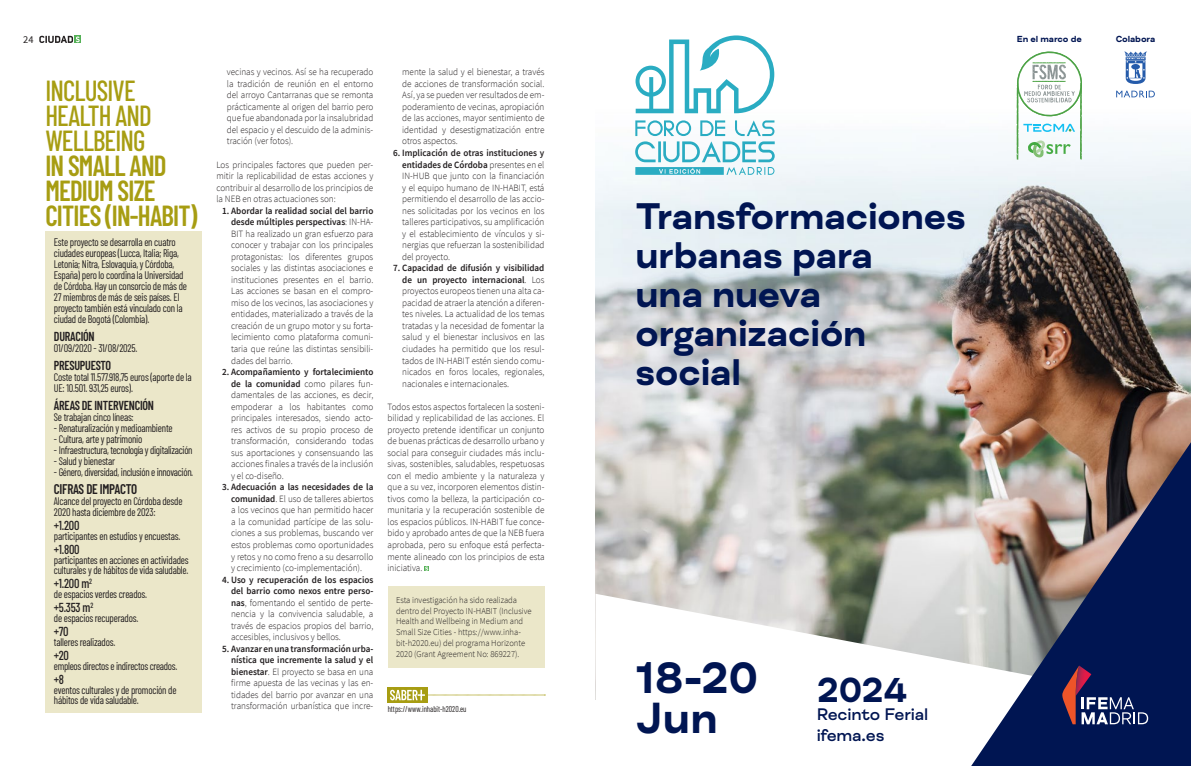
<style>
.page{position:relative;width:1191px;height:766px;background:#fff}
.page>*{position:absolute;margin:0;border:0;box-sizing:border-box;transform-origin:0 0}
.t1{font:700 44.7px "FS Meridian";letter-spacing:-.015em;color:#001552}
.t2{font:700 38px "FS Meridian";letter-spacing:-.02em;color:#001552}
.t3{font:700 35.4px "FS Meridian";color:#001552}
.t4{font:600 29px "Barlow Condensed";letter-spacing:-.03em;color:#a79d12;scale:.93 1}
.t5{font:500 29px "Barlow Condensed";letter-spacing:-.03em;color:#a79d12;scale:.93 1}
.t6{font:500 17.2px "FS Meridian";letter-spacing:-.01em;color:#001552}
.t7{font:600 14px "Barlow Condensed";letter-spacing:-.02em;color:#231f20;scale:.93 1}
.t8{font:600 13px "Barlow Condensed";letter-spacing:-.02em;color:#231f20;scale:.93 1}
.t9{font:500 13px "Barlow Condensed";letter-spacing:-.02em;color:#231f20;scale:.93 1}
.t10{font:11px/11px "Barlow Condensed";letter-spacing:-.02em;color:#231f20;scale:.93 1}
.t11{font:10.4px "Source Sans Pro";color:#231f20}
.t12{font:300 9.6px/11.5px "Source Sans Pro";color:#231f20;text-align:justify;scale:.95 1}
.t13{font:300 9px/10.8px "Source Sans Pro";color:#231f20;scale:.95 1}
.t14{font:700 9px "FS Meridian";letter-spacing:-.01em;color:#001552}
.t15{font:8.5px "Barlow Condensed";color:#231f20;scale:.9 1}
.s1{font-weight:600}
</style>
<div class="page">
<div style="left:74px;top:36px;width:7px;height:7px;background:#55b157"></div>
<svg style="left:39px;top:36px;width:41px;height:7px"></svg>
<svg style="left:424px;top:566px;width:5px;height:5px"></svg>
<div style="left:387px;top:586px;width:157px;height:81px;background:#ebe7c9"></div>
<svg style="left:387px;top:687px;width:40px;height:15px"></svg>
<svg style="left:390px;top:689px;width:155px;height:11px"></svg>
<div style="left:45px;top:231px;width:157px;height:480px;background:#ebe7c9"></div>
<img style="left:595px;top:51px;width:596px;height:542px">
<svg style="left:635px;top:35px;width:139px;height:140px"></svg>
<svg style="left:595px;top:593px;width:376px;height:107px"></svg>
<img style="left:971px;top:442px;width:220px;height:323px">
<svg style="left:1062px;top:665px;width:86px;height:59px;background:#3b3762"></svg>
<svg style="left:1012px;top:51px;width:74px;height:109px"></svg>
<svg style="left:1116px;top:91px;width:38px;height:6px"></svg>
<svg style="left:1124px;top:52px;width:23px;height:32px"></svg>
<p class="t11" style="left:23px;top:33px;width:12px">24</p>
<p class="t5" style="left:45px;top:70px;width:99px">INCLUSIVE</p>
<p class="t5" style="left:45px;top:95px;width:116px">HEALTH AND</p>
<p class="t5" style="left:45px;top:120px;width:109px">WELLBEING</p>
<p class="t4" style="left:45px;top:145px;width:132px">IN SMALL AND</p>
<p class="t4" style="left:45px;top:170px;width:120px">MEDIUM SIZE</p>
<p class="t4" style="left:45px;top:195px;width:165px">CITIES (IN-HABIT)</p>
<p class="t10" style="left:54px;top:235px;width:145px">Este proyecto se desarrolla en cuatro ciudades europeas (Lucca, Italia; Riga, Letonia; Nitra, Eslovaquia, y Córdoba, España) pero lo coordina la Universidad de Córdoba. Hay un consorcio de más de 27 miembros de más de seis países. El proyecto también está vinculado con la ciudad de Bogotá (Colombia).</p>
<p class="t8" style="left:54px;top:326px;width:45px">DURACIÓN</p>
<p class="t10" style="left:54px;top:341px;width:91px">01/09/2020 - 31/08/2025.</p>
<p class="t8" style="left:54px;top:355px;width:63px">PRESUPUESTO</p>
<p class="t10" style="left:54px;top:370px;width:150px">Coste total 11.577.918,75 euros (aporte de la<br>UE: 10.501. 931,25 euros).</p>
<p class="t8" style="left:54px;top:395px;width:109px">ÁREAS DE INTERVENCIÓN</p>
<p class="t10" style="left:54px;top:410px;width:87px">Se trabajan cinco líneas:</p>
<p class="t10" style="left:54px;top:421px;width:129px">- Renaturalización y medioambiente</p>
<p class="t10" style="left:54px;top:432px;width:97px">- Cultura, arte y patrimonio</p>
<p class="t10" style="left:54px;top:443px;width:151px">- Infraestructura, tecnología y digitalización</p>
<p class="t10" style="left:54px;top:454px;width:67px">- Salud y bienestar</p>
<p class="t10" style="left:54px;top:465px;width:151px">- Género, diversidad, inclusión e innovación.</p>
<p class="t7" style="left:54px;top:478px;width:91px">CIFRAS DE IMPACTO</p>
<p class="t10" style="left:54px;top:494px;width:140px">Alcance del proyecto en Córdoba desde<br>2020 hasta diciembre de 2023:</p>
<p class="t9" style="left:54px;top:515px;width:29px">+1.200</p>
<p class="t10" style="left:54px;top:529px;width:137px">participantes en estudios y encuestas.</p>
<p class="t9" style="left:54px;top:539px;width:29px">+1.800</p>
<p class="t10" style="left:54px;top:554px;width:146px;line-height:10px">participantes en acciones en actividades culturales y de hábitos de vida saludable.</p>
<p class="t9" style="left:54px;top:573px;width:43px">+1.200 m<sup>2</sup></p>
<p class="t10" style="left:54px;top:587px;width:102px">de espacios verdes creados.</p>
<p class="t9" style="left:54px;top:597px;width:44px">+5.353 m<sup>2</sup></p>
<p class="t10" style="left:54px;top:611px;width:92px">de espacios recuperados.</p>
<p class="t9" style="left:54px;top:621px;width:17px">+70</p>
<p class="t10" style="left:54px;top:635px;width:68px">talleres realizados.</p>
<p class="t9" style="left:54px;top:645px;width:18px">+20</p>
<p class="t10" style="left:54px;top:659px;width:134px">empleos directos e indirectos creados.</p>
<p class="t9" style="left:54px;top:669px;width:13px">+8</p>
<p class="t10" style="left:54px;top:684px;width:133px;line-height:10px">eventos culturales y de promoción de hábitos de vida saludable.</p>
<p class="t12" style="left:227px;top:66px;width:156px">vecinas y vecinos. Así se ha recuperado la tradición de reunión en el entorno del arroyo Cantarranas que se remonta prácticamente al origen del barrio pero que fue abandonada por la insalubridad del espacio y el descuido de la adminis&shy;tración (ver fotos).</p>
<p class="t12" style="left:216px;top:158px;width:167px">Los principales factores que pueden per&shy;mitir la replicabilidad de estas acciones y contribuir al desarrollo de los principios de la NEB en otras actuaciones son:</p>
<p class="t12" style="left:231px;top:205px;width:151px;text-indent:-9px"><span class="s1">1. Abordar la realidad social del barrio desde múltiples perspectivas</span>: IN-HA-BIT ha realizado un gran esfuerzo para conocer y trabajar con los principales protagonistas: los diferentes grupos sociales y las distintas asociaciones e instituciones presentes en el barrio.<br>Las acciones se basan en el compro&shy;miso de los vecinos, las asociaciones y entidades, materializado a través de la creación de un grupo motor y su forta&shy;lecimiento como plataforma comuni&shy;taria que reúne las distintas sensibili&shy;dades del barrio.</p>
<p class="t12" style="left:231px;top:366px;width:151px;text-indent:-9px"><span class="s1">2. Acompañamiento y fortalecimiento de la comunidad</span> como pilares fun&shy;damentales de las acciones, es decir, empoderar a los habitantes como principales interesados, siendo acto&shy;res activos de su propio proceso de transformación, considerando todas sus aportaciones y consensuando las acciones finales a través de la inclusión y el co-diseño.</p>
<p class="t12" style="left:231px;top:481px;width:151px;text-indent:-9px"><span class="s1">3. Adecuación a las necesidades de la comunidad</span>. El uso de talleres abiertos a los vecinos que han permitido hacer a la comunidad partícipe de las solu&shy;ciones a sus problemas, buscando ver estos problemas como oportunidades y retos y no como freno a su desarrollo y crecimiento (co-implementación).</p>
<p class="t12" style="left:231px;top:573px;width:151px;text-indent:-9px"><span class="s1">4. Uso y recuperación de los espacios del barrio como nexos entre perso&shy;nas</span>, fomentando el sentido de perte&shy;nencia y la convivencia saludable, a través de espacios propios del barrio, accesibles, inclusivos y bellos.</p>
<p class="t12" style="left:231px;top:642px;width:151px;text-indent:-9px"><span class="s1">5. Avanzar en una transformación urba&shy;nística que incremente la salud y el bienestar</span>. El proyecto se basa en una firme apuesta de las vecinas y las en&shy;tidades del barrio por avanzar en una transformación urbanística que incre-</p>
<p class="t12" style="left:402px;top:66px;width:151px">mente la salud y el bienestar, a través de acciones de transformación social.<br>Así, ya se pueden ver resultados de em&shy;poderamiento de vecinas, apropiación de las acciones, mayor sentimiento de identidad y desestigmatización entre otros aspectos.</p>
<p class="t12" style="left:402px;top:147px;width:151px;text-indent:-9px"><span class="s1">6. Implicación de otras instituciones y entidades de Córdoba</span> presentes en el IN-HUB que junto con la financiación y el equipo humano de IN-HABIT, está permitiendo el desarrollo de las accio&shy;nes solicitadas por los vecinos en los talleres participativos, su amplificación y el establecimiento de vínculos y si&shy;nergias que refuerzan la sostenibilidad del proyecto.</p>
<p class="t12" style="left:402px;top:262px;width:151px;text-indent:-9px"><span class="s1">7. Capacidad de difusión y visibilidad de un proyecto internacional</span>. Los proyectos europeos tienen una alta ca&shy;pacidad de atraer la atención a diferen&shy;tes niveles. La actualidad de los temas tratadas y la necesidad de fomentar la salud y el bienestar inclusivos en las ciudades ha permitido que los resul&shy;tados de IN-HABIT estén siendo comu&shy;nicados en foros locales, regionales, nacionales e internacionales.</p>
<p class="t12" style="left:387px;top:400px;width:167px">Todos estos aspectos fortalecen la sosteni&shy;bilidad y replicabilidad de las acciones. El proyecto pretende identificar un conjunto de buenas prácticas de desarrollo urbano y social para conseguir ciudades más inclu&shy;sivas, sostenibles, saludables, respetuosas con el medio ambiente y la naturaleza y que a su vez, incorporen elementos distin&shy;tivos como la belleza, la participación co&shy;munitaria y la recuperación sostenible de los espacios públicos. IN-HABIT fue conce&shy;bido y aprobado antes de que la NEB fuera aprobada, pero su enfoque está perfecta&shy;mente alineado con los principios de esta iniciativa.</p>
<p class="t13" style="left:396px;top:594px;width:144px">Esta investigación ha sido realizada dentro del Proyecto IN-HABIT (Inclusive Health and Wellbeing in Medium and Small Size Cities - https://www.inha&shy;bit-h2020.eu) del programa Horizonte 2020 (Grant Agreement No: 869227).</p>
<p class="t15" style="left:388px;top:702px;width:89px">https://www.inhabit-h2020.eu</p>
<p class="t14" style="left:1016px;top:33px;width:67px">En el marco de</p>
<p class="t14" style="left:1115px;top:33px;width:41px">Colabora</p>
<p class="t2" style="left:635px;top:194px;width:332px">Transformaciones</p>
<p class="t2" style="left:635px;top:232px;width:239px">urbanas para</p>
<p class="t2" style="left:635px;top:271px;width:188px">una nueva</p>
<p class="t2" style="left:635px;top:310px;width:233px">organización</p>
<p class="t2" style="left:635px;top:349px;width:108px">social</p>
<p class="t1" style="left:635px;top:651px;width:125px">18-20</p>
<p class="t1" style="left:635px;top:690px;width:84px">Jun</p>
<p class="t3" style="left:816px;top:668px;width:92px">2024</p>
<p class="t6" style="left:816px;top:704px;width:113px">Recinto Ferial</p>
<p class="t6" style="left:816px;top:724px;width:69px">ifema.es</p>
</div>
